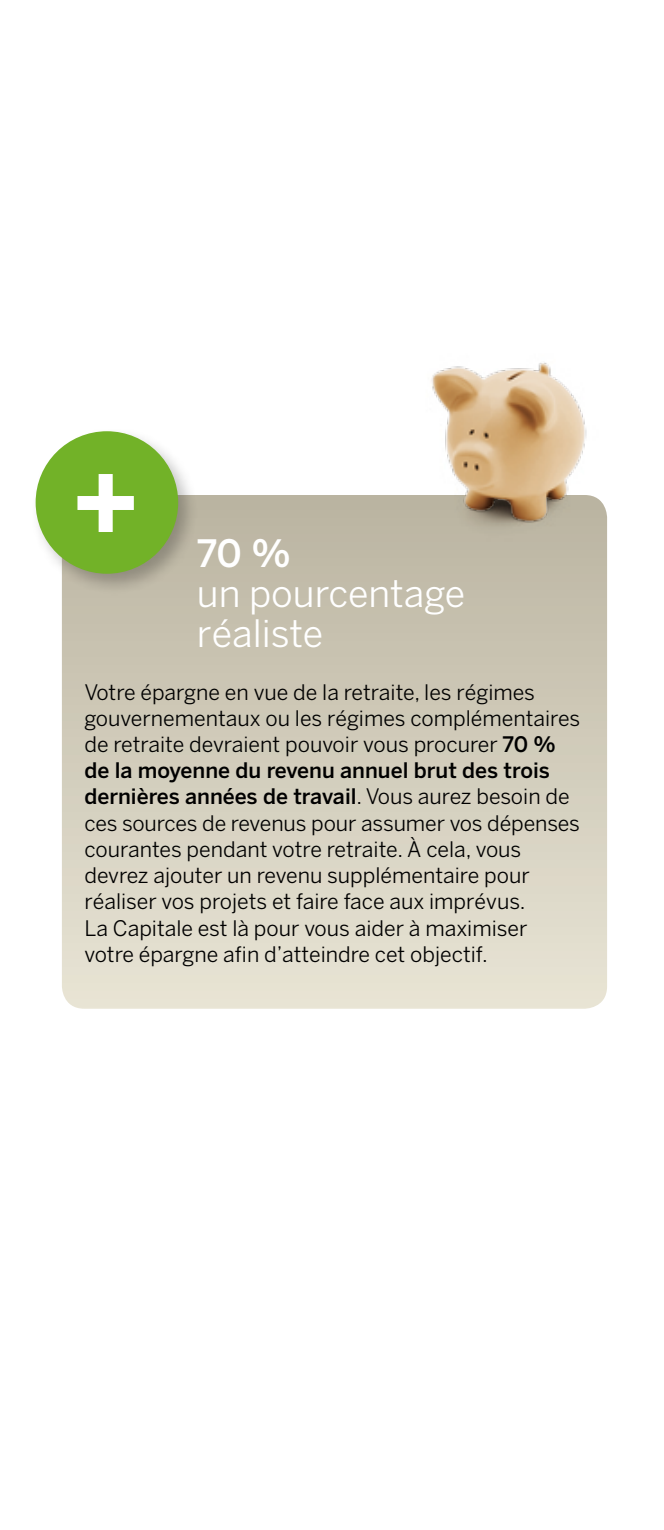
<style>
.page{position:relative;width:664px;height:1530px;background:#fff}
.page>*{position:absolute;margin:0;border:0;box-sizing:border-box;transform-origin:0 0}
.t1{font:700 110px "Benton Sans";color:#fff}
.t2{font:37.5px/40px "Benton Sans";color:#fff}
.t3{font:500 37.5px "Benton Sans";color:#fff}
.t4{font:21.25px/26.2px "Benton Sans";color:#000}
.s1{font-weight:500}
</style>
<div class="page">
<img style="left:431px;top:362px;width:176px;height:151px">
<div style="left:62px;top:495px;width:545px;height:514px;background:linear-gradient(to bottom,#b8b19d,#e9e6d7);border-radius:22px"></div>
<div style="left:29px;top:425px;width:170px;height:170px;background:#000;opacity:.25"></div>
<div style="left:36px;top:431px;width:142px;height:143px;background:#72b228;border-radius:50%"></div>
<h1 class="t1" style="left:70px;top:436px;width:73px">+</h1>
<h2 class="t3" style="left:197px;top:531px;width:95px">70 %</h2>
<h2 class="t2" style="left:197px;top:573px;width:270px">un pourcentage réaliste</h2>
<p class="t4" style="left:84px;top:678px;width:497px">Votre épargne en vue de la retraite, les régimes gouvernementaux ou les régimes complémentaires de retraite devraient pouvoir vous procurer <span class="s1">70 % de la moyenne du revenu annuel brut des trois dernières années de travail</span>. Vous aurez besoin de ces sources de revenus pour assumer vos dépenses courantes pendant votre retraite. À cela, vous devrez ajouter un revenu supplémentaire pour réaliser vos projets et faire face aux imprévus.<br>La Capitale est là pour vous aider à maximiser votre épargne afin d’atteindre cet objectif.</p>
</div>
